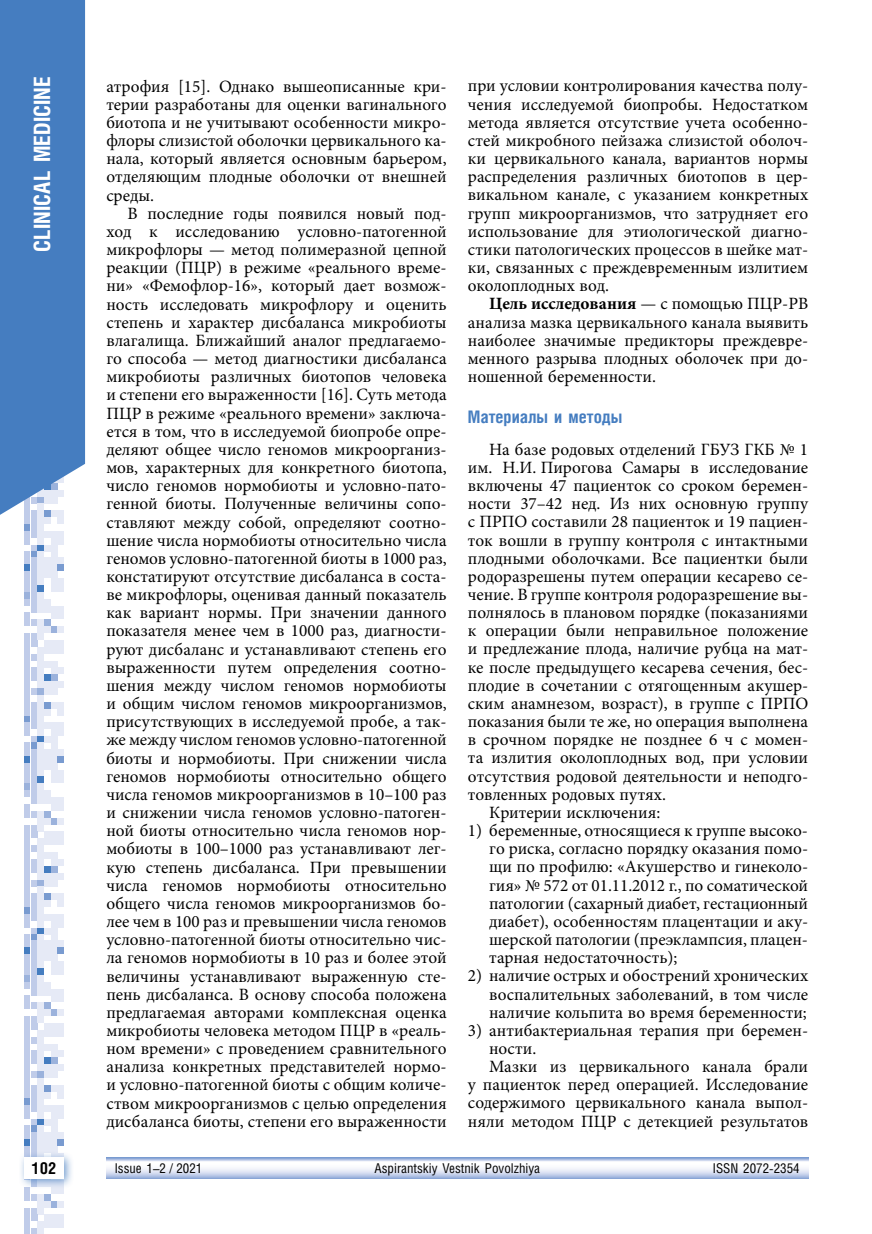
<style>
.page{position:relative;width:872px;height:1234px;background:#fff}
.page>*{position:absolute;margin:0;border:0;box-sizing:border-box;transform-origin:0 0}
.t1{font:700 22.5px "Helios Cond C";color:#fff}
.t2{font:17.25px/18.1px "Minion Pro";color:#000;text-align:justify}
.t3{font:700 17.25px "Helios Cond C";color:#457dc0}
.t4{font:700 16.5px "Helios Cond C";color:#000}
.t5{font:13.5px "Helios Cond C";color:#000}
.s1{font-weight:700}
</style>
<div class="page">
<svg style="left:24px;top:527px;width:40px;height:37px"></svg>
<div style="left:24px;top:564px;width:6px;height:7px;background:#457dc0"></div>
<div style="left:31px;top:564px;width:6px;height:7px;background:#c0cce9"></div>
<div style="left:38px;top:564px;width:6px;height:7px;background:#e6eaf6"></div>
<div style="left:44px;top:564px;width:6px;height:7px;background:#e6eaf6"></div>
<div style="left:51px;top:564px;width:6px;height:7px;background:#e6eaf6"></div>
<div style="left:58px;top:564px;width:6px;height:7px;background:#799bd0"></div>
<svg style="left:24px;top:571px;width:40px;height:144px"></svg>
<div style="left:24px;top:715px;width:6px;height:7px;background:#799bd0"></div>
<div style="left:31px;top:715px;width:6px;height:7px;background:#c0cce9"></div>
<div style="left:38px;top:715px;width:6px;height:7px;background:#e6eaf6"></div>
<svg style="left:24px;top:722px;width:40px;height:47px"></svg>
<div style="left:24px;top:769px;width:6px;height:7px;background:#c0cce9"></div>
<div style="left:31px;top:769px;width:6px;height:7px;background:#c0cce9"></div>
<div style="left:38px;top:769px;width:6px;height:7px;background:#e6eaf6"></div>
<div style="left:51px;top:769px;width:6px;height:7px;background:#e6eaf6"></div>
<div style="left:58px;top:769px;width:6px;height:7px;background:#e6eaf6"></div>
<svg style="left:24px;top:776px;width:40px;height:253px"></svg>
<div style="left:24px;top:1029px;width:6px;height:7px;background:#c0cce9"></div>
<div style="left:38px;top:1029px;width:6px;height:7px;background:#e6eaf6"></div>
<div style="left:44px;top:1029px;width:6px;height:7px;background:#e6eaf6"></div>
<div style="left:51px;top:1029px;width:6px;height:7px;background:#e6eaf6"></div>
<div style="left:58px;top:1029px;width:6px;height:7px;background:#e6eaf6"></div>
<svg style="left:24px;top:1036px;width:40px;height:41px"></svg>
<div style="left:24px;top:1077px;width:6px;height:7px;background:#c0cce9"></div>
<div style="left:38px;top:1077px;width:6px;height:7px;background:#e6eaf6"></div>
<svg style="left:24px;top:1084px;width:40px;height:54px"></svg>
<div style="left:24px;top:1138px;width:6px;height:7px;background:#457dc0"></div>
<div style="left:31px;top:1138px;width:6px;height:7px;background:#c0cce9"></div>
<div style="left:38px;top:1138px;width:6px;height:7px;background:#e6eaf6"></div>
<div style="left:44px;top:1138px;width:6px;height:7px;background:#e6eaf6"></div>
<div style="left:51px;top:1138px;width:6px;height:7px;background:#e6eaf6"></div>
<div style="left:58px;top:1138px;width:6px;height:7px;background:#799bd0"></div>
<svg style="left:24px;top:1145px;width:40px;height:6px"></svg>
<div style="left:24px;top:1186px;width:6px;height:7px;background:#c0cce9"></div>
<div style="left:51px;top:1186px;width:6px;height:7px;background:#e6eaf6"></div>
<div style="left:58px;top:1186px;width:6px;height:7px;background:#e6eaf6"></div>
<svg style="left:24px;top:1193px;width:40px;height:40px"></svg>
<div style="left:18px;top:1151px;width:56px;height:37px;background:#457dc0;opacity:.75"></div>
<div style="left:24px;top:1157px;width:40px;height:21px;background:#fff"></div>
<svg style="left:0;top:0;width:85px;height:527px;background:#5085c4"></svg>
<svg style="left:106px;top:1157px;width:702px;height:21px"></svg>
<h1 class="t1" style="left:29px;top:251px;width:176px;rotate:-90deg">CLINICAL MEDICINE</h1>
<p class="t2" style="left:106px;top:77px;width:342px">атрофия [15]. Однако вышеописанные кри&shy;терии разработаны для оценки вагинального биотопа и не учитывают особенности микро&shy;флоры слизистой оболочки цервикального ка&shy;нала, который является основным барьером, отделяющим плодные оболочки от внешней среды.</p>
<p class="t2" style="left:106px;top:204px;width:342px;text-indent:21px">В последние годы появился новый под&shy;ход к исследованию условно-патогенной микрофлоры — метод полимеразной цепной реакции (ПЦР) в режиме «реального време&shy;ни» «Фемофлор-16», который дает возмож&shy;ность исследовать микрофлору и оценить степень и характер дисбаланса микробиоты влагалища. Ближайший аналог предлагаемо&shy;го способа — метод диагностики дисбаланса микробиоты различных биотопов человека и степени его выраженности [16]. Суть метода ПЦР в режиме «реального времени» заключа&shy;ется в том, что в исследуемой биопробе опре&shy;деляют общее число геномов микроорганиз&shy;мов, характерных для конкретного биотопа, число геномов нормобиоты и условно-пато&shy;генной биоты. Полученные величины сопо&shy;ставляют между собой, определяют соотно&shy;шение числа нормобиоты относительно числа геномов условно-патогенной биоты в 1000 раз, констатируют отсутствие дисбаланса в соста&shy;ве микрофлоры, оценивая данный показатель как вариант нормы. При значении данного показателя менее чем в 1000 раз, диагности&shy;руют дисбаланс и устанавливают степень его выраженности путем определения соотно&shy;шения между числом геномов нормобиоты и общим числом геномов микроорганизмов, присутствующих в исследуемой пробе, а так&shy;же между числом геномов условно-патогенной биоты и нормобиоты. При снижении числа геномов нормобиоты относительно общего числа геномов микроорганизмов в 10–100 раз и снижении числа геномов условно-патоген&shy;ной биоты относительно числа геномов нор&shy;мобиоты в 100–1000 раз устанавливают лег&shy;кую степень дисбаланса. При превышении числа геномов нормобиоты относительно общего числа геномов микроорганизмов бо&shy;лее чем в 100 раз и превышении числа геномов условно-патогенной биоты относительно чис&shy;ла геномов нормобиоты в 10 раз и более этой величины устанавливают выраженную сте&shy;пень дисбаланса. В основу способа положена предлагаемая авторами комплексная оценка микробиоты человека методом ПЦР в «реаль&shy;ном времени» с проведением сравнительного анализа конкретных представителей нормо&shy;и условно-патогенной биоты с общим количе&shy;ством микроорганизмов с целью определения дисбаланса биоты, степени его выраженности</p>
<p class="t2" style="left:468px;top:77px;width:342px">при условии контролирования качества полу&shy;чения исследуемой биопробы. Недостатком метода является отсутствие учета особенно&shy;стей микробного пейзажа слизистой оболоч&shy;ки цервикального канала, вариантов нормы распределения различных биотопов в цер&shy;викальном канале, с указанием конкретных групп микроорганизмов, что затрудняет его использование для этиологической диагно&shy;стики патологических процессов в шейке мат&shy;ки, связанных с преждевременным излитием околоплодных вод.</p>
<p class="t2" style="left:468px;top:295px;width:342px;text-indent:21px"><span class="s1">Цель исследования</span> — с помощью ПЦР-РВ анализа мазка цервикального канала выявить наиболее значимые предикторы преждевре&shy;менного разрыва плодных оболочек при до&shy;ношенной беременности.</p>
<p class="t3" style="left:468px;top:406px;width:156px">Материалы и методы</p>
<p class="t2" style="left:489px;top:440px;width:320px">На базе родовых отделений ГБУЗ ГКБ № 1</p>
<p class="t2" style="left:468px;top:458px;width:342px">им. Н.И. Пирогова Самары в исследование</p>
<p class="t2" style="left:468px;top:476px;width:342px">включены 47 пациенток со сроком беремен-</p>
<p class="t2" style="left:468px;top:494px;width:342px">ности 37–42 нед. Из них основную группу</p>
<p class="t2" style="left:468px;top:512px;width:342px">с ПРПО составили 28 пациенток и 19 пациен-</p>
<p class="t2" style="left:468px;top:531px;width:342px">ток вошли в группу контроля с интактными</p>
<p class="t2" style="left:468px;top:549px;width:342px">плодными оболочками. Все пациентки были</p>
<p class="t2" style="left:468px;top:567px;width:342px">родоразрешены путем операции кесарево се-</p>
<p class="t2" style="left:468px;top:585px;width:342px">чение. В группе контроля родоразрешение вы-</p>
<p class="t2" style="left:468px;top:603px;width:342px">полнялось в плановом порядке (показаниями</p>
<p class="t2" style="left:468px;top:621px;width:342px">к операции были неправильное положение</p>
<p class="t2" style="left:468px;top:639px;width:342px">и предлежание плода, наличие рубца на мат-</p>
<p class="t2" style="left:468px;top:658px;width:342px">ке после предыдущего кесарева сечения, бес-</p>
<p class="t2" style="left:468px;top:676px;width:342px">плодие в сочетании с отягощенным акушер-</p>
<p class="t2" style="left:468px;top:694px;width:342px">ским анамнезом, возраст), в группе с ПРПО</p>
<p class="t2" style="left:468px;top:712px;width:342px">показания были те же, но операция выполнена</p>
<p class="t2" style="left:468px;top:730px;width:342px">в срочном порядке не позднее 6 ч с момен-</p>
<p class="t2" style="left:468px;top:748px;width:342px">та излития околоплодных вод, при условии</p>
<p class="t2" style="left:468px;top:767px;width:342px">отсутствия родовой деятельности и неподго-</p>
<p class="t2" style="left:468px;top:785px;width:200px">товленных родовых путях.</p>
<p class="t2" style="left:489px;top:803px;width:173px">Критерии исключения:</p>
<p class="t2" style="left:489px;top:821px;width:320px;text-indent:-21px">1) беременные, относящиеся к группе высоко&shy;го риска, согласно порядку оказания помо&shy;щи по профилю: «Акушерство и гинеколо&shy;гия» № 572 от 01.11.2012 г., по соматической патологии (сахарный диабет, гестационный диабет), особенностям плацентации и аку&shy;шерской патологии (преэклампсия, плацен&shy;тарная недостаточность);</p>
<p class="t2" style="left:489px;top:966px;width:320px;text-indent:-21px">2) наличие острых и обострений хронических воспалительных заболеваний, в том числе наличие кольпита во время беременности;</p>
<p class="t2" style="left:468px;top:1021px;width:342px">3) антибактериальная терапия при беремен-</p>
<p class="t2" style="left:489px;top:1039px;width:49px">ности.</p>
<p class="t2" style="left:489px;top:1057px;width:320px">Мазки из цервикального канала брали</p>
<p class="t2" style="left:468px;top:1075px;width:342px">у пациенток перед операцией. Исследование</p>
<p class="t2" style="left:468px;top:1093px;width:342px">содержимого цервикального канала выпол-</p>
<p class="t2" style="left:468px;top:1111px;width:342px">няли методом ПЦР с детекцией результатов</p>
<p class="t4" style="left:32px;top:1158px;width:26px">102</p>
<p class="t5" style="left:115px;top:1159px;width:89px">Issue 1–2 / 2021</p>
<p class="t5" style="left:374px;top:1159px;width:167px">Aspirantskiy Vestnik Povolzhiya</p>
<p class="t5" style="left:713px;top:1159px;width:88px">ISSN 2072-2354</p>
</div>
